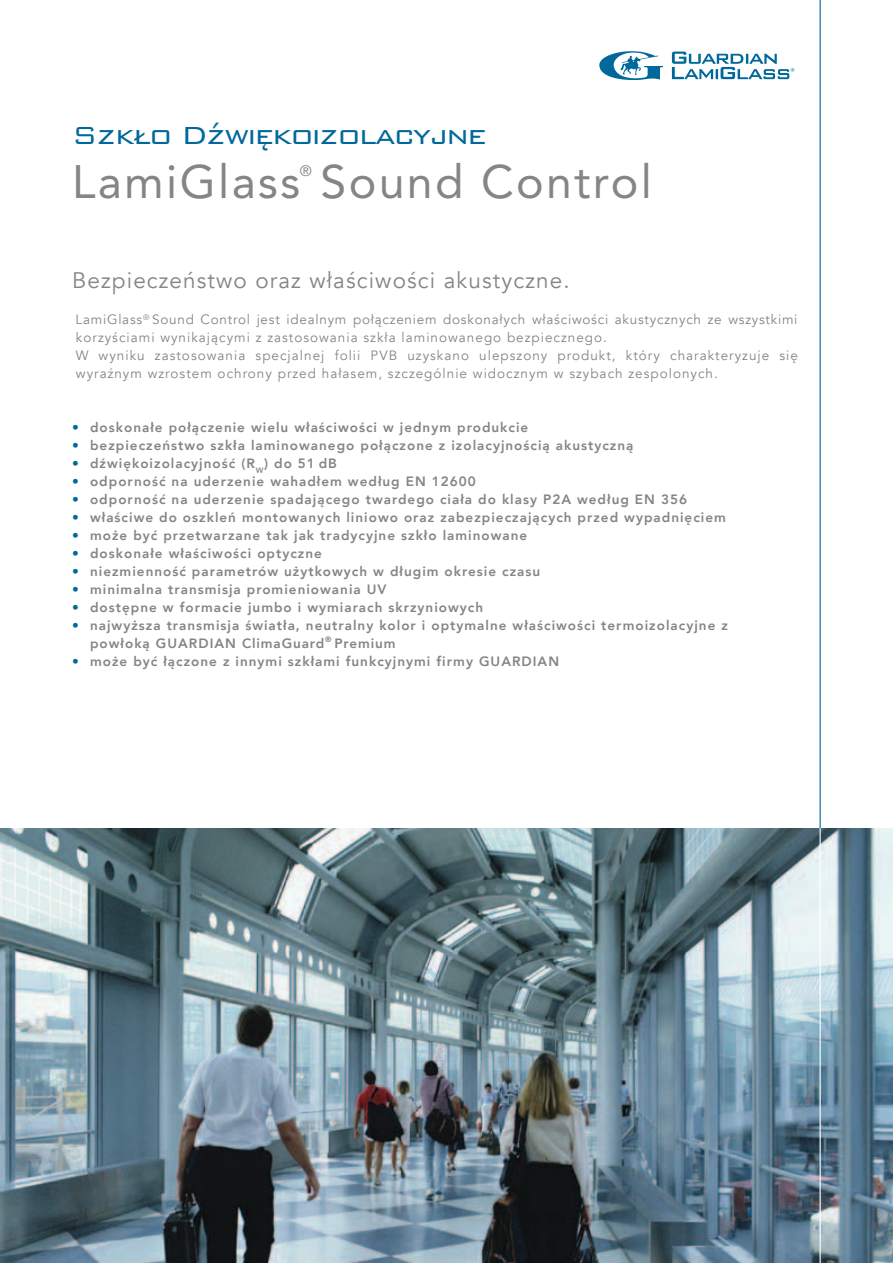
<style>
.page{position:relative;width:893px;height:1263px;background:#fff}
.page>*{position:absolute;margin:0;border:0;box-sizing:border-box;transform-origin:0 0}
.t1{font:46.5px "Avenir LT Std";letter-spacing:.05em;color:#868586}
.t2{font:300 33px "Bank Gothic";letter-spacing:-.05em;color:#00689b}
.t3{font:22.5px "Avenir LT Com";letter-spacing:.05em;color:#868586}
.t4{font:15px "Avenir LT Std";color:#868586}
.t5{font:800 13.5px/18px "Avenir LT Com";letter-spacing:.075em;color:#868586}
.t6{font:13.5px/18px "Avenir LT Com";letter-spacing:.075em;color:#868586}
.s1{color:#00689b}
</style>
<div class="page">
<img style="left:0;top:828px;width:893px;height:435px">
<hr style="left:820px;top:0;width:1px;height:828px;background:#00689b">
<hr style="left:820px;top:828px;width:1px;height:435px;background:#fff">
<svg style="left:672px;top:52px;width:122px;height:27px"></svg>
<svg style="left:599px;top:51px;width:64px;height:29px"></svg>
<h2 class="t2" style="left:72px;top:110px;width:416px">Szkło Dźwiękoizolacyjne</h2>
<h1 class="t1" style="left:72px;top:155px;width:581px">LamiGlass Sound Control</h1>
<p class="t4" style="left:300px;top:162px;width:13px">®</p>
<h3 class="t3" style="left:72px;top:267px;width:499px">Bezpieczeństwo oraz właściwości akustyczne.</h3>
<p class="t6" style="left:76px;top:311px;width:724px">LamiGlass<sup>®</sup> Sound Control jest idealnym połączeniem doskonałych właściwości akustycznych ze wszystkimi korzyściami wynikającymi z zastosowania szkła laminowanego bezpiecznego.<br>W wyniku zastosowania specjalnej folii PVB uzyskano ulepszony produkt, który charakteryzuje się wyraźnym wzrostem ochrony przed hałasem, szczególnie widocznym w szybach zespolonych.</p>
<p class="t5" style="left:72px;top:418px;width:458px"><span class="s1">•</span> doskonałe połączenie wielu właściwości w jednym produkcie</p>
<p class="t5" style="left:72px;top:436px;width:563px"><span class="s1">•</span> bezpieczeństwo szkła laminowanego połączone z izolacyjnością akustyczną</p>
<p class="t5" style="left:72px;top:454px;width:266px"><span class="s1">•</span> dźwiękoizolacyjność (R<sub>W</sub>) do 51 dB</p>
<p class="t5" style="left:72px;top:472px;width:405px"><span class="s1">•</span> odporność na uderzenie wahadłem według EN 12600</p>
<p class="t5" style="left:72px;top:490px;width:616px"><span class="s1">•</span> odporność na uderzenie spadającego twardego ciała do klasy P2A według EN 356</p>
<p class="t5" style="left:72px;top:508px;width:655px"><span class="s1">•</span> właściwe do oszkleń montowanych liniowo oraz zabezpieczających przed wypadnięciem</p>
<p class="t5" style="left:72px;top:526px;width:457px"><span class="s1">•</span> może być przetwarzane tak jak tradycyjne szkło laminowane</p>
<p class="t5" style="left:72px;top:544px;width:251px"><span class="s1">•</span> doskonałe właściwości optyczne</p>
<p class="t5" style="left:72px;top:562px;width:469px"><span class="s1">•</span> niezmienność parametrów użytkowych w długim okresie czasu</p>
<p class="t5" style="left:72px;top:580px;width:316px"><span class="s1">•</span> minimalna transmisja promieniowania UV</p>
<p class="t5" style="left:72px;top:598px;width:412px"><span class="s1">•</span> dostępne w formacie jumbo i wymiarach skrzyniowych</p>
<p class="t5" style="left:90px;top:616px;width:639px;text-indent:-18px"><span class="s1">•</span> najwyższa transmisja światła, neutralny kolor i optymalne właściwości termoizolacyjne z powłoką GUARDIAN ClimaGuard<sup>®</sup> Premium</p>
<p class="t5" style="left:72px;top:652px;width:488px"><span class="s1">•</span> może być łączone z innymi szkłami funkcyjnymi firmy GUARDIAN</p>
</div>
